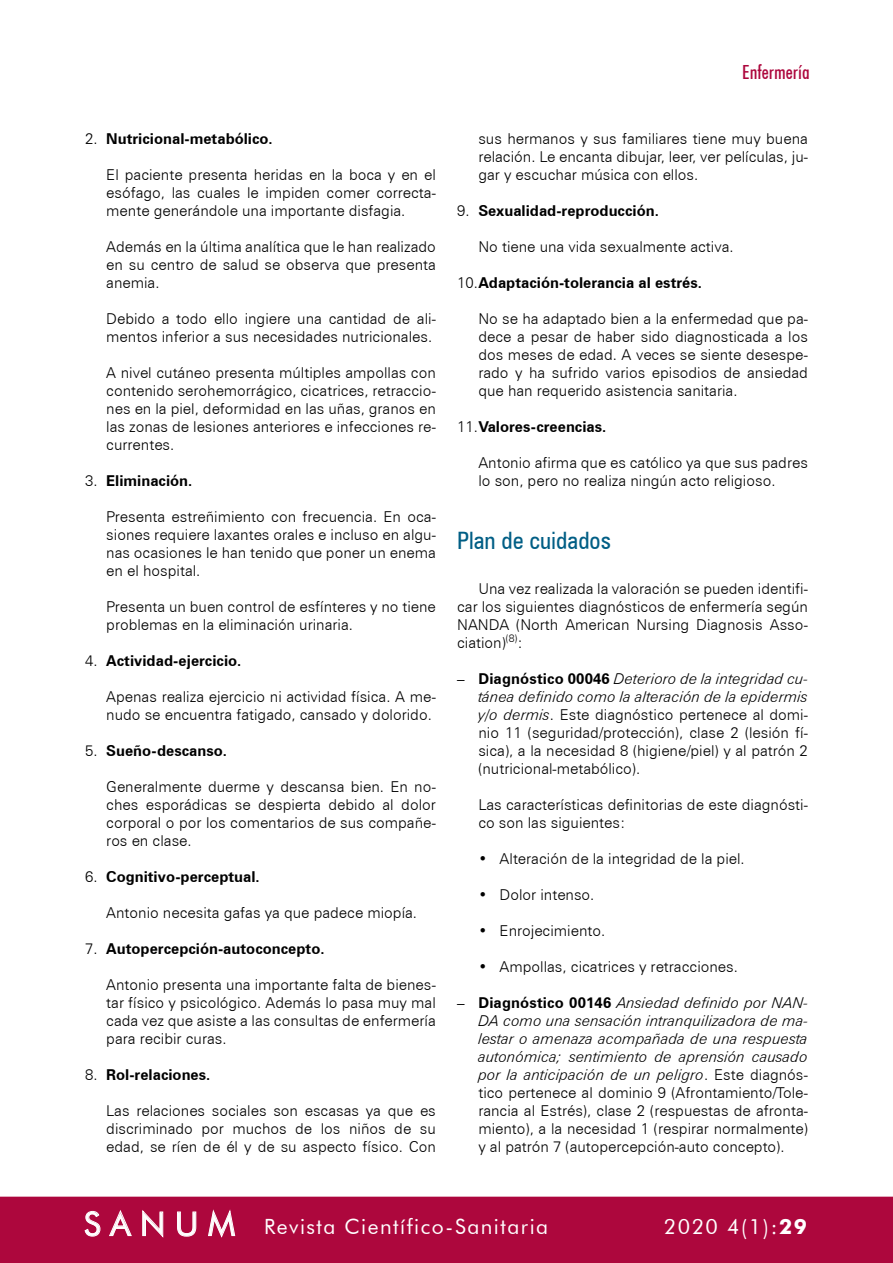
<style>
.page{position:relative;width:893px;height:1263px;background:#fff}
.page>*{position:absolute;margin:0;border:0;box-sizing:border-box;transform-origin:0 0}
.t1{font:condensed 24px "Zurich BT";color:#005e85}
.t2{font:21px "Futura BT";letter-spacing:.07em;color:#fff}
.t3{font:500 condensed 19.5px "Futura BT";color:#ad073d}
.t4{font:300 15px/18px "Zurich BT";color:#000;text-align:justify}
.t5{font:700 15px "Zurich BT";color:#000}
.s1{font-weight:300}
.s2{font-weight:400}
.s3{font-weight:700}
.s4{font-style:italic}
.s5{font-size:33px}
</style>
<div class="page">
<div style="left:0;top:1197px;width:893px;height:66px;background:#ad073d"></div>
<h3 class="t3" style="left:742px;top:60px;width:69px">Enfermería</h3>
<p class="t5" style="left:85px;top:130px;width:189px"><span class="s1">2.</span> Nutricional-metabólico.</p>
<p class="t4" style="left:106px;top:166px;width:331px">El paciente presenta heridas en la boca y en el esófago, las cuales le impiden comer correcta&shy;mente generándole una importante disfagia.</p>
<p class="t4" style="left:106px;top:238px;width:331px">Además en la última analítica que le han realizado en su centro de salud se observa que presenta anemia.</p>
<p class="t4" style="left:106px;top:310px;width:331px">Debido a todo ello ingiere una cantidad de ali&shy;mentos inferior a sus necesidades nutricionales.</p>
<p class="t4" style="left:106px;top:364px;width:331px">A nivel cutáneo presenta múltiples ampollas con contenido serohemorrágico, cicatrices, retraccio&shy;nes en la piel, deformidad en las uñas, granos en las zonas de lesiones anteriores e infecciones re&shy;currentes.</p>
<p class="t5" style="left:85px;top:472px;width:109px"><span class="s1">3.</span> Eliminación.</p>
<p class="t4" style="left:106px;top:508px;width:331px">Presenta estreñimiento con frecuencia. En oca&shy;siones requiere laxantes orales e incluso en algu&shy;nas ocasiones le han tenido que poner un enema en el hospital.</p>
<p class="t4" style="left:106px;top:598px;width:331px">Presenta un buen control de esfínteres y no tiene problemas en la eliminación urinaria.</p>
<p class="t5" style="left:85px;top:652px;width:158px"><span class="s1">4.</span> Actividad-ejercicio.</p>
<p class="t4" style="left:106px;top:688px;width:331px">Apenas realiza ejercicio ni actividad física. A me&shy;nudo se encuentra fatigado, cansado y dolorido.</p>
<p class="t5" style="left:85px;top:742px;width:144px"><span class="s1">5.</span> Sueño-descanso.</p>
<p class="t4" style="left:106px;top:778px;width:331px">Generalmente duerme y descansa bien. En no&shy;ches esporádicas se despierta debido al dolor corporal o por los comentarios de sus compañe&shy;ros en clase.</p>
<p class="t5" style="left:85px;top:868px;width:176px"><span class="s1">6.</span> Cognitivo-perceptual.</p>
<p class="t4" style="left:106px;top:904px;width:312px">Antonio necesita gafas ya que padece miopía.</p>
<p class="t5" style="left:85px;top:940px;width:241px"><span class="s1">7.</span> Autopercepción-autoconcepto.</p>
<p class="t4" style="left:106px;top:976px;width:331px">Antonio presenta una importante falta de bienes&shy;tar físico y psicológico. Además lo pasa muy mal cada vez que asiste a las consultas de enfermería para recibir curas.</p>
<p class="t5" style="left:85px;top:1066px;width:127px"><span class="s1">8.</span> Rol-relaciones.</p>
<p class="t4" style="left:106px;top:1102px;width:331px">Las relaciones sociales son escasas ya que es discriminado por muchos de los niños de su edad, se ríen de él y de su aspecto físico. Con</p>
<p class="t4" style="left:478px;top:130px;width:331px">sus hermanos y sus familiares tiene muy buena relación. Le encanta dibujar, leer, ver películas, ju&shy;gar y escuchar música con ellos.</p>
<p class="t5" style="left:457px;top:202px;width:203px"><span class="s1">9.</span> Sexualidad-reproducción.</p>
<p class="t4" style="left:478px;top:238px;width:257px">No tiene una vida sexualmente activa.</p>
<p class="t5" style="left:457px;top:274px;width:246px"><span class="s1">10.</span>Adaptación-tolerancia al estrés.</p>
<p class="t4" style="left:478px;top:310px;width:331px">No se ha adaptado bien a la enfermedad que pa&shy;dece a pesar de haber sido diagnosticada a los dos meses de edad. A veces se siente desespe&shy;rado y ha sufrido varios episodios de ansiedad que han requerido asistencia sanitaria.</p>
<p class="t5" style="left:457px;top:418px;width:151px"><span class="s1">11.</span>Valores-creencias.</p>
<p class="t4" style="left:478px;top:454px;width:331px">Antonio afirma que es católico ya que sus padres lo son, pero no realiza ningún acto religioso.</p>
<h1 class="t1" style="left:457px;top:526px;width:155px">Plan de cuidados</h1>
<p class="t4" style="left:457px;top:580px;width:352px;text-indent:21px">Una vez realizada la valoración se pueden identifi&shy;car los siguientes diagnósticos de enfermería según NANDA (North American Nursing Diagnosis Asso&shy;ciation)<sup>(8)</sup>:</p>
<p class="t4" style="left:478px;top:670px;width:331px;text-indent:-21px"><span class="s2">–</span> <span class="s3">Diagnóstico 00046</span> <span class="s4">Deterioro de la integridad cu&shy;tánea definido como la alteración de la epidermis y/o dermis</span>. Este diagnóstico pertenece al domi&shy;nio 11 (seguridad/protección), clase 2 (lesión fí&shy;sica), a la necesidad 8 (higiene/piel) y al patrón 2 (nutricional-metabólico).</p>
<p class="t4" style="left:478px;top:796px;width:331px">Las características definitorias de este diagnósti&shy;co son las siguientes:</p>
<p class="t4" style="left:478px;top:850px;width:268px">• Alteración de la integridad de la piel.</p>
<p class="t4" style="left:478px;top:886px;width:118px">• Dolor intenso.</p>
<p class="t4" style="left:478px;top:922px;width:128px">• Enrojecimiento.</p>
<p class="t4" style="left:478px;top:958px;width:261px">• Ampollas, cicatrices y retracciones.</p>
<p class="t4" style="left:478px;top:994px;width:331px;text-indent:-21px"><span class="s2">–</span> <span class="s3">Diagnóstico 00146</span> <span class="s4">Ansiedad definido por NAN-DA como una sensación intranquilizadora de ma&shy;lestar o amenaza acompañada de una respuesta autonómica; sentimiento de aprensión causado por la anticipación de un peligro</span>. Este diagnós&shy;tico pertenece al dominio 9 (Afrontamiento/Tole&shy;rancia al Estrés), clase 2 (respuestas de afronta&shy;miento), a la necesidad 1 (respirar normalmente) y al patrón 7 (autopercepción-auto concepto).</p>
<h2 class="t2" style="left:84px;top:1214px;width:466px"><span class="s5">S A N U M</span> Revista Científico-Sanitaria</h2>
<h2 class="t2" style="left:664px;top:1214px;width:144px">2020 4(1):<span class="s3">29</span></h2>
</div>
